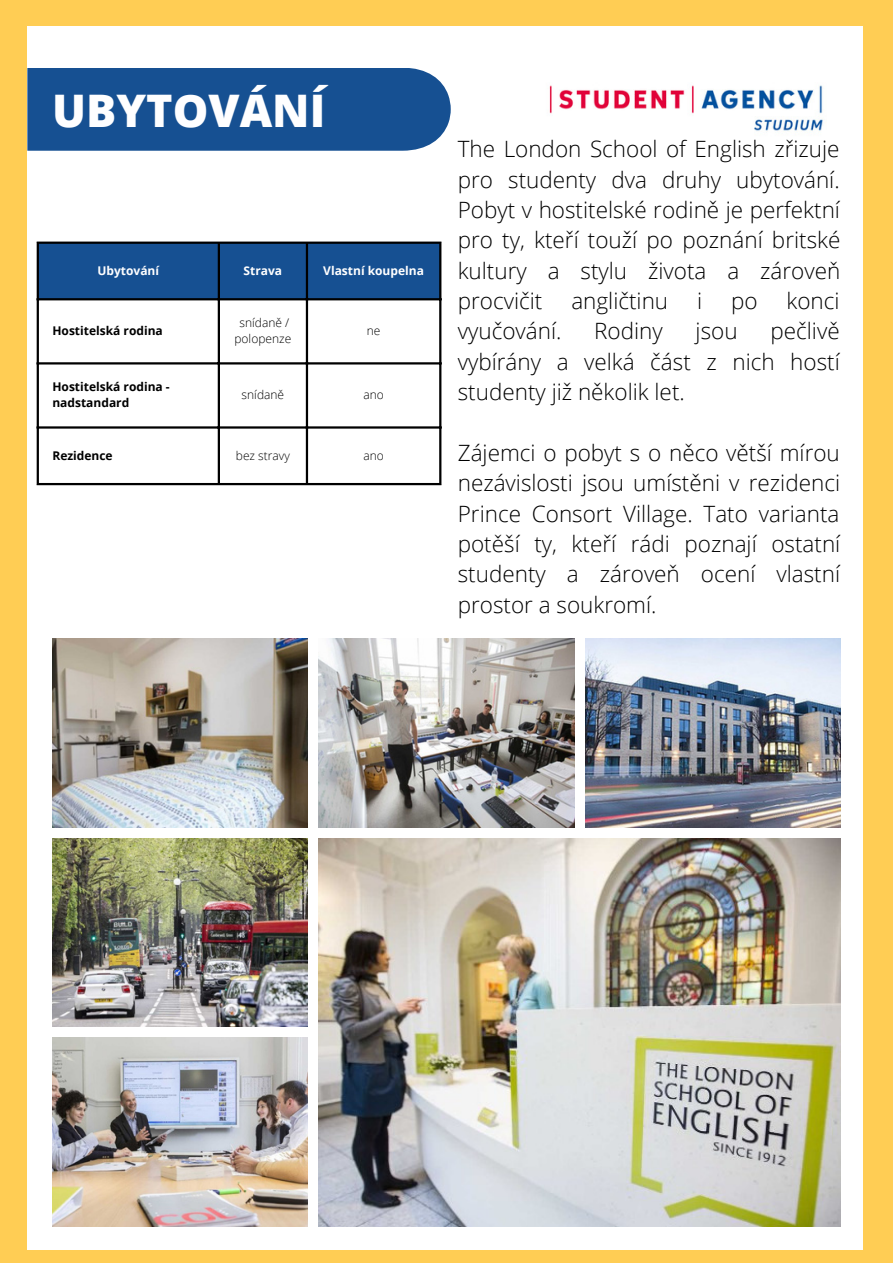
<style>
.page{position:relative;width:893px;height:1264px;background:#fff}
.page>*{position:absolute;margin:0;border:0;box-sizing:border-box;transform-origin:0 0}
.t1{font:800 44.85px "Open Sans";color:#fefeff}
.t2{font:300 22.5px/30.3px "Open Sans";color:#000;text-align:justify}
.t3{font:700 12px/16px "Open Sans";color:#000}
.t4{font:300 12px/16px "Open Sans";color:#000;text-align:center}
.t5{font:700 12px "Open Sans";color:#fff}
.t6{font:700 12px "Open Sans";color:#fefeff}
</style>
<div class="page">
<div style="left:0;top:0;width:892px;height:1262px;background:#ffcd54"></div>
<div style="left:27px;top:26px;width:835px;height:1223px;background:#fff"></div>
<img style="left:319px;top:638px;width:255px;height:189px">
<img style="left:52px;top:638px;width:255px;height:189px">
<img style="left:52px;top:838px;width:255px;height:188px">
<img style="left:52px;top:1037px;width:255px;height:189px">
<img style="left:319px;top:838px;width:521px;height:388px">
<img style="left:585px;top:638px;width:255px;height:189px">
<img style="left:549px;top:85px;width:274px;height:47px">
<div style="left:27px;top:68px;width:423px;height:83px;background:#165092"></div>
<div style="left:39px;top:244px;width:400px;height:54px;background:#165092"></div>
<hr style="left:37px;top:244px;width:2px;height:239px;background:#000">
<hr style="left:218px;top:244px;width:2px;height:239px;background:#000">
<hr style="left:306px;top:244px;width:2px;height:239px;background:#000">
<hr style="left:439px;top:244px;width:2px;height:239px;background:#000">
<hr style="left:37px;top:241px;width:404px;height:3px;background:#000">
<hr style="left:37px;top:298px;width:404px;height:2px;background:#000">
<hr style="left:37px;top:362px;width:404px;height:2px;background:#000">
<hr style="left:37px;top:426px;width:404px;height:2px;background:#000">
<hr style="left:37px;top:483px;width:404px;height:2px;background:#000">
<h1 class="t1" style="left:52px;top:79px;width:274px">UBYTOVÁNÍ</h1>
<p class="t6" style="left:97px;top:262px;width:63px">Ubytování</p>
<p class="t5" style="left:243px;top:262px;width:40px">Strava</p>
<p class="t5" style="left:323px;top:262px;width:102px">Vlastní koupelna</p>
<p class="t3" style="left:52px;top:322px;width:112px">Hostitelská rodina</p>
<p class="t4" style="left:234px;top:314px;width:58px">snídaně / polopenze</p>
<p class="t4" style="left:367px;top:322px;width:15px">ne</p>
<p class="t3" style="left:52px;top:378px;width:119px">Hostitelská rodina - nadstandard</p>
<p class="t4" style="left:241px;top:386px;width:44px">snídaně</p>
<p class="t4" style="left:363px;top:386px;width:22px">ano</p>
<p class="t3" style="left:52px;top:447px;width:62px">Rezidence</p>
<p class="t4" style="left:236px;top:447px;width:55px">bez stravy</p>
<p class="t4" style="left:363px;top:447px;width:22px">ano</p>
<p class="t2" style="left:457px;top:133px;width:384px">The London School of English zřizuje pro studenty dva druhy ubytování.<br>Pobyt v hostitelské rodině je perfektní pro ty, kteří touží po poznání britské kultury a stylu života a zároveň procvičit</p>
<p class="t2" style="left:571px;top:285px;width:98px">angličtinu</p>
<p class="t2" style="left:697px;top:285px;width:7px">i</p>
<p class="t2" style="left:731px;top:285px;width:28px">po</p>
<p class="t2" style="left:786px;top:285px;width:55px">konci</p>
<p class="t2" style="left:457px;top:315px;width:105px">vyučování.</p>
<p class="t2" style="left:594px;top:315px;width:70px">Rodiny</p>
<p class="t2" style="left:695px;top:315px;width:43px">jsou</p>
<p class="t2" style="left:457px;top:315px;width:383px;text-indent:312px">pečlivě vybírány a velká část z nich hostí studenty již několik let.</p>
<p class="t2" style="left:457px;top:437px;width:384px">Zájemci o pobyt s o něco větší mírou nezávislosti jsou umístěni v rezidenci Prince Consort Village. Tato varianta potěší ty, kteří rádi poznají ostatní studenty a zároveň ocení vlastní prostor a soukromí.</p>
</div>
